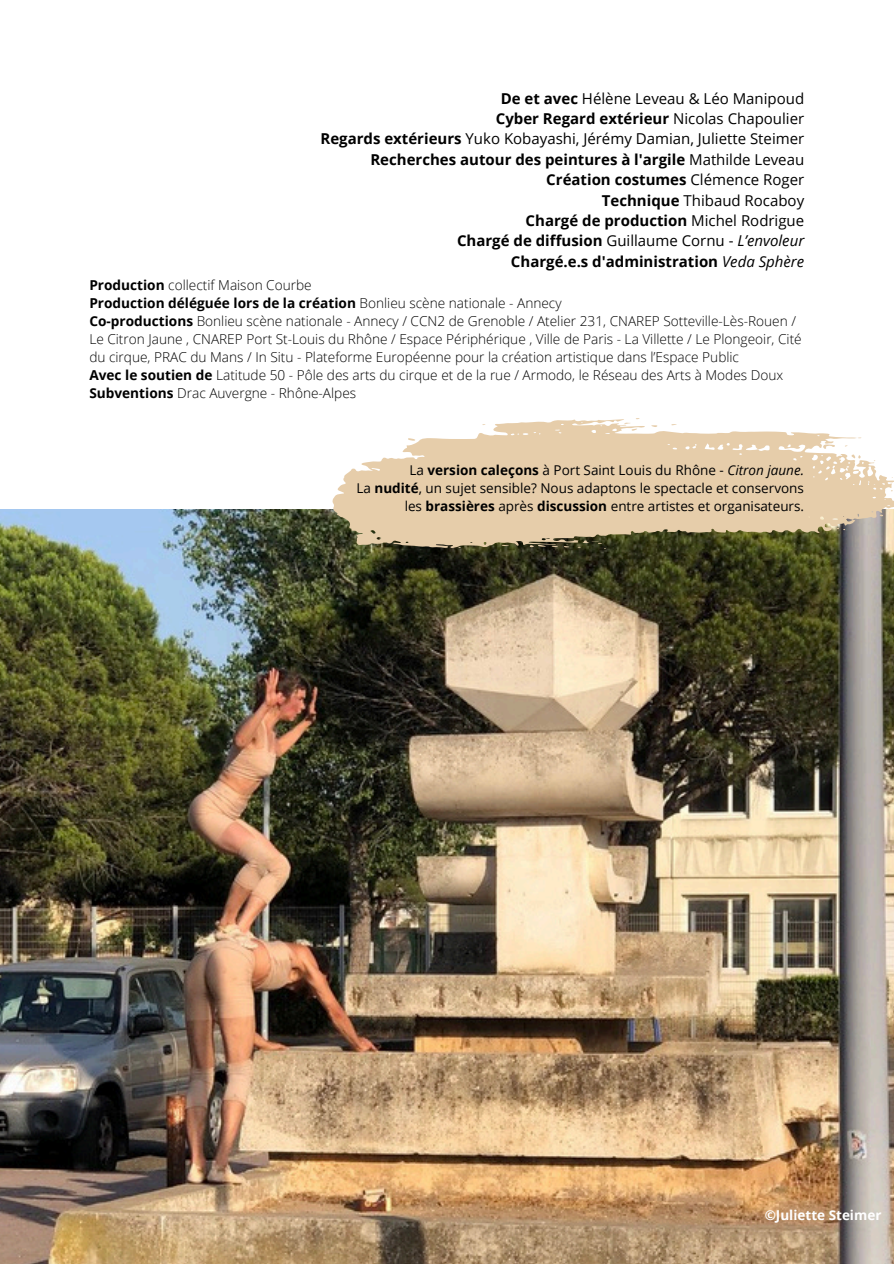
<style>
.page{position:relative;width:894px;height:1264px;background:#fff}
.page>*{position:absolute;margin:0;border:0;box-sizing:border-box;transform-origin:0 0}
.t1{font:700 15px "Open Sans";color:#000}
.t2{font:15px "Open Sans";color:#000}
.t3{font:300 13.65px/18px "Open Sans";color:#000}
.t4{font:700 13.65px "Open Sans";color:#000}
.t5{font:13.5px "Open Sans";color:#000}
.t6{font:700 13.5px "Open Sans";color:#fff}
.s1{font-weight:700}
.s2{font-weight:400}
.s3{font-weight:400;font-style:italic}
.s4{font-weight:300}
.s5{font-style:italic}
</style>
<div class="page">
<img style="left:0;top:510px;width:893px;height:753px">
<svg style="left:332px;top:419px;width:561px;height:129px;fill:#e6cdaa"></svg>
<svg style="left:822px;top:444px;width:13px;height:5px"></svg>
<svg style="left:408px;top:438px;width:7px;height:3px"></svg>
<svg style="left:651px;top:425px;width:6px;height:2px"></svg>
<svg style="left:850px;top:454px;width:10px;height:4px"></svg>
<svg style="left:529px;top:545px;width:28px;height:2px"></svg>
<svg style="left:624px;top:418px;width:15px;height:13px"></svg>
<svg style="left:577px;top:540px;width:29px;height:9px"></svg>
<svg style="left:836px;top:528px;width:9px;height:2px"></svg>
<svg style="left:563px;top:544px;width:6px;height:3px"></svg>
<p class="t2" style="left:500px;top:88px;width:305px"><span class="s1">De et avec</span> Hélène Leveau &amp; Léo Manipoud</p>
<p class="t1" style="left:495px;top:108px;width:310px">Cyber Regard extérieur <span class="s2">Nicolas Chapoulier</span></p>
<p class="t2" style="left:320px;top:128px;width:485px"><span class="s1">Regards extérieurs</span> Yuko Kobayashi, Jérémy Damian, Juliette Steimer</p>
<p class="t1" style="left:370px;top:149px;width:435px">Recherches autour des peintures à l'argile <span class="s2">Mathilde Leveau</span></p>
<p class="t1" style="left:546px;top:169px;width:259px">Création costumes <span class="s2">Clémence Roger</span></p>
<p class="t2" style="left:601px;top:189px;width:204px"><span class="s1">Technique</span> Thibaud Rocaboy</p>
<p class="t1" style="left:525px;top:210px;width:280px">Chargé de production <span class="s2">Michel Rodrigue</span></p>
<p class="t1" style="left:457px;top:230px;width:348px">Chargé de diffusion <span class="s2">Guillaume Cornu -</span> <span class="s3">L’envoleur</span></p>
<p class="t1" style="left:511px;top:251px;width:295px">Chargé.e.s d'administration <span class="s3">Veda Sphère</span></p>
<p class="t3" style="left:89px;top:276px;width:224px"><span class="s1">Production</span> collectif Maison Courbe</p>
<p class="t4" style="left:89px;top:294px;width:473px">Production déléguée lors de la création <span class="s4">Bonlieu scène nationale - Annecy</span></p>
<p class="t3" style="left:89px;top:312px;width:713px"><span class="s1">Co-productions</span> Bonlieu scène nationale - Annecy / CCN2 de Grenoble / Atelier 231, CNAREP Sotteville-Lès-Rouen /<br>Le Citron Jaune , CNAREP Port St-Louis du Rhône / Espace Périphérique , Ville de Paris - La Villette / Le Plongeoir, Cité du cirque, PRAC du Mans / In Situ - Plateforme Européenne pour la création artistique dans l’Espace Public</p>
<p class="t3" style="left:89px;top:366px;width:695px"><span class="s1">Avec le soutien de</span> Latitude 50 - Pôle des arts du cirque et de la rue / Armodo, le Réseau des Arts à Modes Doux</p>
<p class="t3" style="left:89px;top:384px;width:268px"><span class="s1">Subventions</span> Drac Auvergne - Rhône-Alpes</p>
<p class="t5" style="left:409px;top:460px;width:396px">La <span class="s1">version caleçons</span> à Port Saint Louis du Rhône - <span class="s5">Citron jaune.</span></p>
<p class="t5" style="left:356px;top:478px;width:449px">La <span class="s1">nudité</span>, un sujet sensible? Nous adaptons le spectacle et conservons</p>
<p class="t5" style="left:404px;top:496px;width:401px">les <span class="s1">brassières</span> après <span class="s1">discussion</span> entre artistes et organisateurs.</p>
<p class="t6" style="left:764px;top:1205px;width:118px">©Juliette Steimer</p>
</div>
